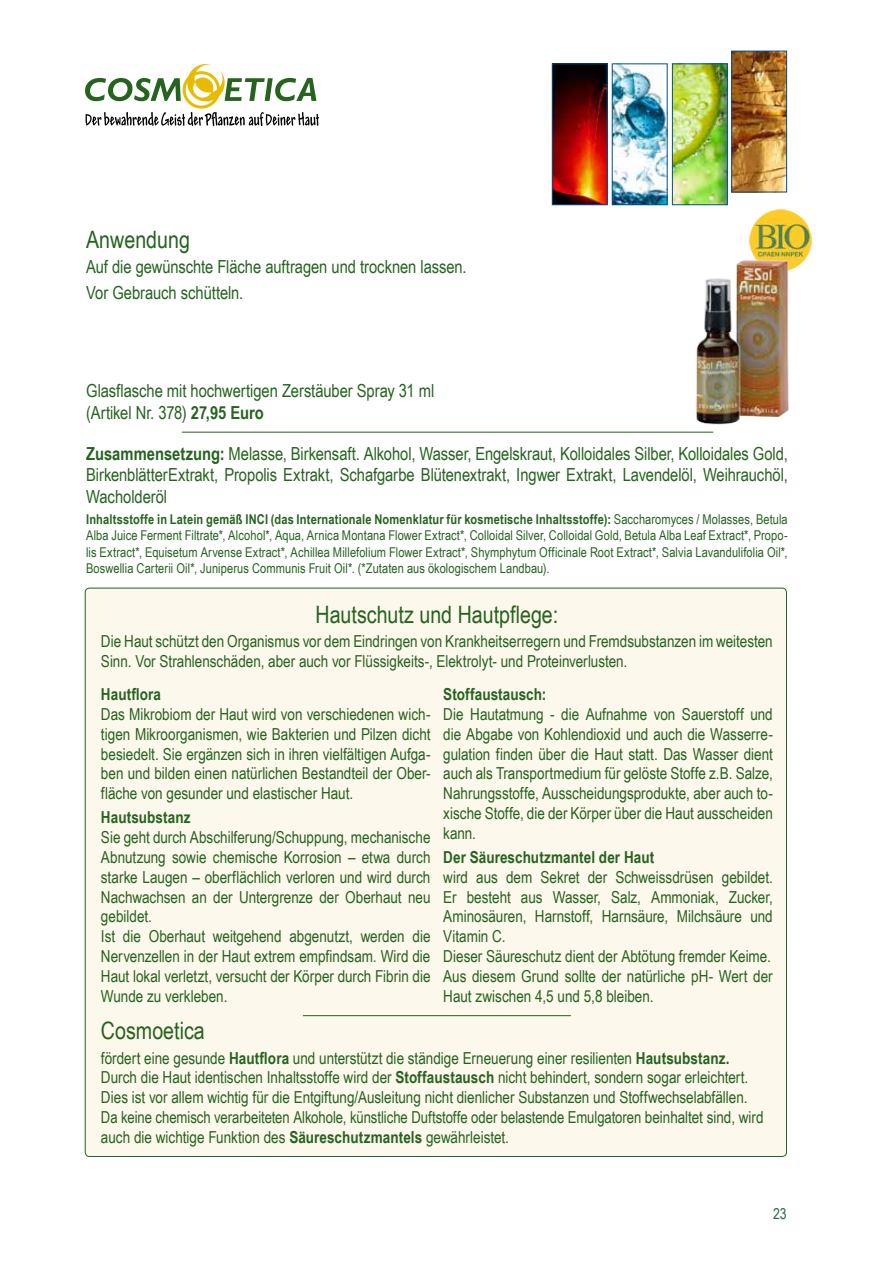
<style>
.page{position:relative;width:893px;height:1263px;background:#fff}
.page>*{position:absolute;margin:0;border:0;box-sizing:border-box;transform-origin:0 0}
.t1{font:24px "Arial Narrow";color:#25631e}
.t2{font:18px/21.6px "Arial Narrow";letter-spacing:-.005em;color:#25631e}
.t3{font:16.5px/19.8px "Arial Narrow";color:#25631e}
.t4{font:700 16.5px "Arial Narrow";letter-spacing:.005em;color:#25631e}
.t5{font:15px "Arial Narrow";color:#286944}
.t6{font:13.5px/16.5px "Arial Narrow";letter-spacing:.005em;color:#25631e;text-align:justify}
.s1{font-weight:700}
</style>
<div class="page">
<img style="left:614px;top:66px;width:51px;height:137px">
<div style="left:612px;top:64px;width:55px;height:141px;border:1px solid #005193"></div>
<img style="left:554px;top:66px;width:51px;height:137px">
<div style="left:552px;top:64px;width:55px;height:141px;border:1px solid #005193"></div>
<img style="left:674px;top:66px;width:51px;height:137px">
<div style="left:672px;top:64px;width:55px;height:141px;border:1px solid #005193"></div>
<img style="left:734px;top:53px;width:51px;height:137px">
<div style="left:732px;top:51px;width:55px;height:141px;border:1px solid #005193"></div>
<svg style="left:85px;top:64px;width:234px;height:62px"></svg>
<div style="left:85px;top:588px;width:701px;height:568px;background:#fdf8ec;border-radius:4px"></div>
<img style="left:748px;top:208px;width:65px;height:61px">
<img style="left:736px;top:254px;width:57px;height:163px">
<img style="left:696px;top:274px;width:47px;height:151px">
<hr style="left:182px;top:432px;width:531px;height:1px;background:#25631e">
<hr style="left:303px;top:1015px;width:268px;height:1px;background:#25631e">
<h1 class="t1" style="left:86px;top:225px;width:105px">Anwendung</h1>
<p class="t2" style="left:86px;top:254px;width:382px;line-height:25.8px">Auf die gewünschte Fläche auftragen und trocknen lassen.<br>Vor Gebrauch schütteln.</p>
<p class="t2" style="left:86px;top:380px;width:350px">Glasflasche mit hochwertigen Zerstäuber Spray 31 ml (Artikel Nr. 378) <span class="s1">27,95 Euro</span></p>
<p class="t2" style="left:86px;top:442px;width:703px;text-align:justify"><span class="s1">Zusammensetzung:</span> Melasse, Birkensaft. Alkohol, Wasser, Engelskraut, Kolloidales Silber, Kolloidales Gold, BirkenblätterExtrakt, Propolis Extrakt, Schafgarbe Blütenextrakt, Ingwer Extrakt, Lavendelöl, Weihrauchöl, Wacholderöl</p>
<p class="t6" style="left:86px;top:510px;width:703px"><span class="s1">Inhaltsstoffe in Latein gemäß INCI (das Internationale Nomenklatur für kosmetische Inhaltsstoffe):</span> Saccharomyces / Molasses, Betula Alba Juice Ferment Filtrate*, Alcohol*, Aqua, Arnica Montana Flower Extract*, Colloidal Silver, Colloidal Gold, Betula Alba Leaf Extract*, Propo&shy;lis Extract*, Equisetum Arvense Extract*, Achillea Millefolium Flower Extract*, Shymphytum Officinale Root Extract*, Salvia Lavandulifolia Oil*, Boswellia Carterii Oil*, Juniperus Communis Fruit Oil*. (*Zutaten aus ökologischem Landbau).</p>
<h1 class="t1" style="left:315px;top:601px;width:244px">Hautschutz und Hautpflege:</h1>
<p class="t3" style="left:101px;top:631px;width:673px">Die Haut schützt den Organismus vor dem Eindringen von Krankheitserregern und Fremdsubstanzen im weitesten<br>Sinn. Vor Strahlenschäden, aber auch vor Flüssigkeits-, Elektrolyt- und Proteinverlusten.</p>
<p class="t4" style="left:101px;top:682px;width:62px">Hautflora</p>
<p class="t3" style="left:101px;top:704px;width:331px;text-align:justify">Das Mikrobiom der Haut wird von verschiedenen wich&shy;tigen Mikroorganismen, wie Bakterien und Pilzen dicht besiedelt. Sie ergänzen sich in ihren vielfältigen Aufga&shy;ben und bilden einen natürlichen Bestandteil der Ober&shy;fläche von gesunder und elastischer Haut.</p>
<p class="t4" style="left:101px;top:805px;width:91px">Hautsubstanz</p>
<p class="t3" style="left:101px;top:827px;width:331px">Sie geht durch Abschilferung/Schuppung, mechanische Abnutzung sowie chemische Korrosion – etwa durch starke Laugen – oberflächlich verloren und wird durch Nachwachsen an der Untergrenze der Oberhaut neu gebildet.<br>Ist die Oberhaut weitgehend abgenutzt, werden die Nervenzellen in der Haut extrem empfindsam. Wird die Haut lokal verletzt, versucht der Körper durch Fibrin die Wunde zu verkleben.</p>
<p class="t4" style="left:443px;top:682px;width:105px">Stoffaustausch:</p>
<p class="t3" style="left:443px;top:704px;width:331px;text-align:justify">Die Hautatmung - die Aufnahme von Sauerstoff und die Abgabe von Kohlendioxid und auch die Wasserre&shy;gulation finden über die Haut statt. Das Wasser dient auch als Transportmedium für gelöste Stoffe z.B. Salze, Nahrungsstoffe, Ausscheidungsprodukte, aber auch to&shy;xische Stoffe, die der Körper über die Haut ausscheiden kann.</p>
<p class="t4" style="left:443px;top:844px;width:212px">Der Säureschutzmantel der Haut</p>
<p class="t3" style="left:443px;top:867px;width:331px">wird aus dem Sekret der Schweissdrüsen gebildet.<br>Er besteht aus Wasser, Salz, Ammoniak, Zucker, Aminosäuren, Harnstoff, Harnsäure, Milchsäure und Vitamin C.<br>Dieser Säureschutz dient der Abtötung fremder Keime.<br>Aus diesem Grund sollte der natürliche pH- Wert der Haut zwischen 4,5 und 5,8 bleiben.</p>
<h1 class="t1" style="left:101px;top:1017px;width:105px">Cosmoetica</h1>
<p class="t3" style="left:101px;top:1048px;width:664px">fördert eine gesunde <span class="s1">Hautflora</span> und unterstützt die ständige Erneuerung einer resilienten <span class="s1">Hautsubstanz.<br></span>Durch die Haut identischen Inhaltsstoffe wird der <span class="s1">Stoffaustausch</span> nicht behindert, sondern sogar erleichtert.<br>Dies ist vor allem wichtig für die Entgiftung/Ausleitung nicht dienlicher Substanzen und Stoffwechselabfällen.<br>Da keine chemisch verarbeiteten Alkohole, künstliche Duftstoffe oder belastende Emulgatoren beinhaltet sind, wird auch die wichtige Funktion des <span class="s1">Säureschutzmantels</span> gewährleistet.</p>
<p class="t5" style="left:773px;top:1205px;width:15px">23</p>
</div>
